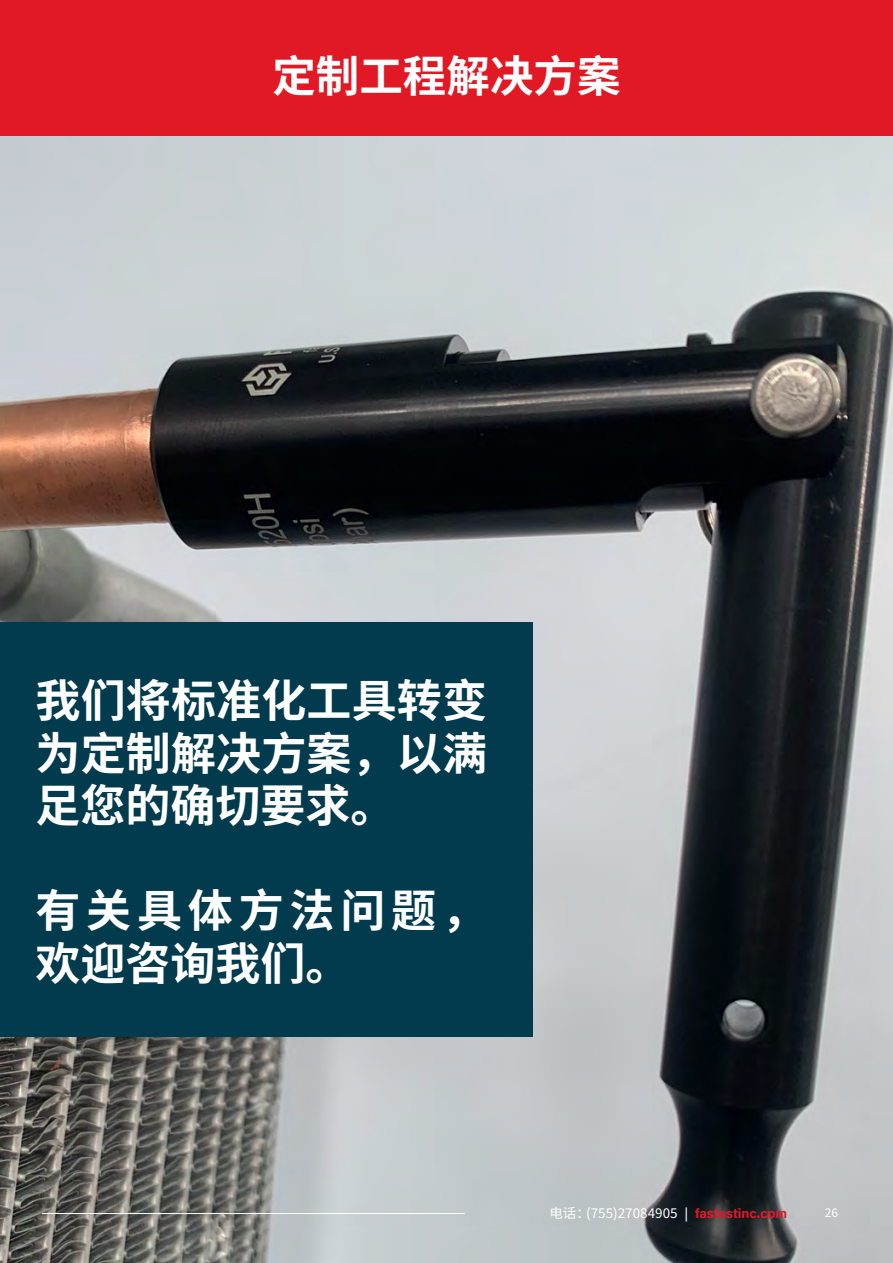
<style>
.page{position:relative;width:893px;height:1263px;background:#fff}
.page>*{position:absolute;margin:0;border:0;box-sizing:border-box;transform-origin:0 0}
.Paragraph_Style1{font:700 45px/52.5px "Noto Sans SC";letter-spacing:.005em;color:#fff;text-align:justify}
.Paragraph_Style1-2{font:700 45px/52.5px "Noto Sans SC";letter-spacing:.13em;color:#fff}
.Paragraph_Style1-3{font:700 43.5px "Noto Sans SC";color:#fff}
.t1{font:13.5px "Noto Sans SC";color:#fff}
.t2{font:12px "Noto Sans SC";color:#fff}
.s1{font-family:"Acumin Pro"}
.s2{font-family:"Acumin Pro";font-weight:700;color:#e01925}
</style>
<div class="page">
<img style="left:0;top:136px;width:893px;height:1127px">
<div style="left:0;top:622px;width:533px;height:415px;background:#013b4d"></div>
<div style="left:0;top:0;width:893px;height:135px;background:#e01925"></div>
<hr style="left:42px;top:1213px;width:423px;height:1px;background:#fff">
<p class="Paragraph_Style1-3" style="left:272px;top:51px;width:350px">定制工程解决方案</p>
<p class="Paragraph_Style1" style="left:35px;top:675px;width:453px">我们将标准化工具转变为定制解决方案，以满足您的确切要求。</p>
<p class="Paragraph_Style1-2" style="left:35px;top:885px;width:453px">有关具体方法问题，欢迎咨询我们。</p>
<p class="t1" style="left:549px;top:1205px;width:239px">电话：(755)27084905 <span class="s1">|</span> <span class="s2">fastestinc.com</span></p>
<p class="t2" style="left:825px;top:1206px;width:15px">26</p>
</div>
